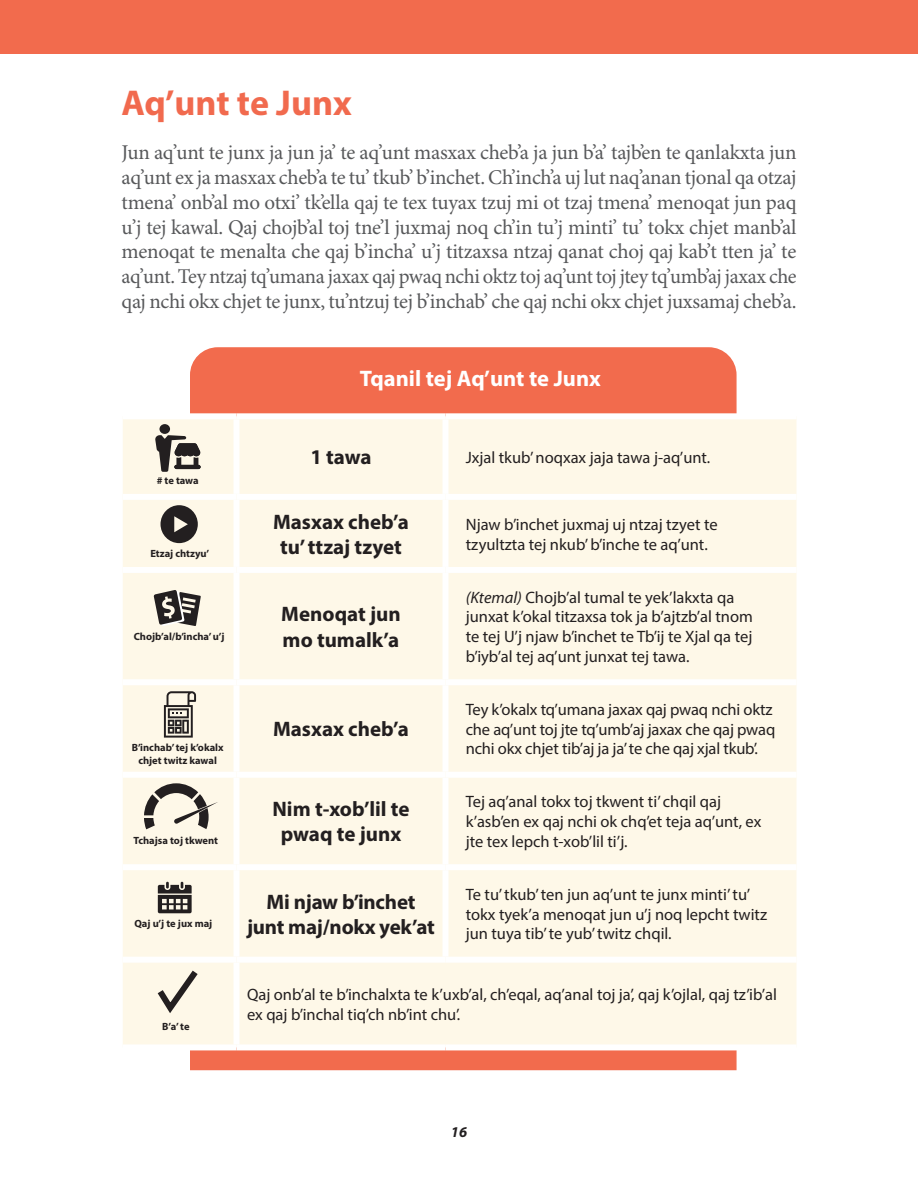
<style>
.page{position:relative;width:918px;height:1188px;background:#fff}
.page>*{position:absolute;margin:0;border:0;box-sizing:border-box;transform-origin:0 0}
.Heading_1{font:700 36px "Myriad Pro";color:#f16a4e}
.t1{font:700 22.5px "Myriad Pro";color:#fff}
.t2{font:21px/24.8px "Minion Pro";letter-spacing:-.015em;color:#57585a;text-align:justify}
.t3{font:700 21px/25.2px "Myriad Pro";color:#231f20;text-align:center}
.t4{font:16.5px/19.8px "Myriad Pro";color:#231f20}
.t5{font:italic 700 15px "Myriad Pro";color:#231f20}
.t6{font:700 10.5px/12.6px "Myriad Pro";color:#231f20;text-align:center}
.s1{font-style:italic}
</style>
<div class="page">
<div style="left:1px;top:0;width:917px;height:54px;background:#f26b4d"></div>
<div style="left:190px;top:347px;width:547px;height:724px;background:#f26b4d"></div>
<div style="left:123px;top:419px;width:673px;height:625px;background:#fef8e8"></div>
<div style="left:237px;top:413px;width:209px;height:6px;background:#fff"></div>
<div style="left:234px;top:419px;width:6px;height:75px;background:#fff"></div>
<div style="left:446px;top:413px;width:350px;height:6px;background:#fff"></div>
<div style="left:442px;top:419px;width:6px;height:75px;background:#fff"></div>
<div style="left:237px;top:494px;width:209px;height:6px;background:#fff"></div>
<div style="left:234px;top:500px;width:6px;height:67px;background:#fff"></div>
<div style="left:446px;top:494px;width:350px;height:6px;background:#fff"></div>
<div style="left:442px;top:500px;width:6px;height:67px;background:#fff"></div>
<div style="left:123px;top:567px;width:114px;height:6px;background:#fff"></div>
<div style="left:237px;top:567px;width:209px;height:6px;background:#fff"></div>
<div style="left:234px;top:573px;width:6px;height:106px;background:#fff"></div>
<div style="left:446px;top:567px;width:350px;height:6px;background:#fff"></div>
<div style="left:442px;top:573px;width:6px;height:106px;background:#fff"></div>
<div style="left:123px;top:679px;width:114px;height:6px;background:#fff"></div>
<div style="left:237px;top:679px;width:209px;height:6px;background:#fff"></div>
<div style="left:234px;top:685px;width:6px;height:87px;background:#fff"></div>
<div style="left:446px;top:679px;width:350px;height:6px;background:#fff"></div>
<div style="left:442px;top:685px;width:6px;height:87px;background:#fff"></div>
<div style="left:123px;top:772px;width:114px;height:6px;background:#fff"></div>
<div style="left:237px;top:772px;width:209px;height:6px;background:#fff"></div>
<div style="left:234px;top:778px;width:6px;height:86px;background:#fff"></div>
<div style="left:446px;top:772px;width:350px;height:6px;background:#fff"></div>
<div style="left:442px;top:778px;width:6px;height:86px;background:#fff"></div>
<div style="left:237px;top:864px;width:209px;height:6px;background:#fff"></div>
<div style="left:234px;top:870px;width:6px;height:87px;background:#fff"></div>
<div style="left:446px;top:864px;width:350px;height:6px;background:#fff"></div>
<div style="left:442px;top:870px;width:6px;height:87px;background:#fff"></div>
<div style="left:234px;top:963px;width:6px;height:81px;background:#fff"></div>
<div style="left:123px;top:494px;width:114px;height:6px;background:#fff"></div>
<div style="left:123px;top:864px;width:114px;height:6px;background:#fff"></div>
<div style="left:123px;top:957px;width:114px;height:6px;background:#fff"></div>
<div style="left:123px;top:1044px;width:114px;height:6px;background:#fff"></div>
<div style="left:123px;top:413px;width:114px;height:6px;background:#fff"></div>
<div style="left:237px;top:957px;width:209px;height:6px;background:#fff"></div>
<div style="left:446px;top:957px;width:350px;height:6px;background:#fff"></div>
<div style="left:237px;top:1044px;width:209px;height:6px;background:#fff"></div>
<div style="left:446px;top:1044px;width:350px;height:6px;background:#fff"></div>
<svg style="left:155px;top:424px;width:46px;height:48px;background:#97928a"></svg>
<svg style="left:161px;top:505px;width:37px;height:38px"></svg>
<svg style="left:164px;top:691px;width:32px;height:47px;background:#9a958d"></svg>
<svg style="left:158px;top:882px;width:34px;height:31px"></svg>
<svg style="left:153px;top:590px;width:48px;height:36px;background:#7d7873"></svg>
<svg style="left:144px;top:783px;width:74px;height:46px;background:#b9b4a9"></svg>
<svg style="left:152px;top:964px;width:52px;height:55px;background:#e1dbcd"></svg>
<hr style="left:917px;top:0;width:1px;height:54px;background:#7f86b2">
<p class="Heading_1" style="left:122px;top:79px;width:232px">Aq’unt te Junx</p>
<p class="t2" style="left:122px;top:141px;width:677px">Jun aq’unt te junx ja jun ja’ te aq’unt masxax cheb’a ja jun b’a’ tajb’en te qanlakxta jun aq’unt ex ja masxax cheb’a te tu’ tkub’ b’inchet. Ch’inch’a uj lut naq’anan tjonal qa otzaj tmena’ onb’al mo otxi’ tk’ella qaj te tex tuyax tzuj mi ot tzaj tmena’ menoqat jun paq u’j tej kawal. Qaj chojb’al toj tne’l juxmaj noq ch’in tu’j minti’ tu’ tokx chjet manb’al menoqat te menalta che qaj b’incha’ u’j titzaxsa ntzaj qanat choj qaj kab’t tten ja’ te aq’unt. Tey ntzaj tq’umana jaxax qaj pwaq nchi oktz toj aq’unt toj jtey tq’umb’aj jaxax che qaj nchi okx chjet te junx, tu’ntzuj tej b’inchab’ che qaj nchi okx chjet juxsamaj cheb’a.</p>
<p class="t1" style="left:360px;top:364px;width:242px">Tqanil tej Aq’unt te Junx</p>
<p class="t6" style="left:157px;top:474px;width:44px"># te tawa</p>
<p class="t6" style="left:150px;top:547px;width:60px">Etzaj chtzyu’</p>
<p class="t6" style="left:134px;top:630px;width:92px">Chojb’al/b’incha’ u’j</p>
<p class="t6" style="left:132px;top:741px;width:93px">B’inchab’ tej k’okalx chjet twitz kawal</p>
<p class="t6" style="left:134px;top:833px;width:86px">Tchajsa toj tkwent</p>
<p class="t6" style="left:134px;top:917px;width:79px">Qaj u’j te jux maj</p>
<p class="t6" style="left:162px;top:1020px;width:29px">B’a’ te</p>
<p class="t3" style="left:310px;top:444px;width:63px">1 tawa</p>
<p class="t4" style="left:466px;top:447px;width:246px">Jxjal tkub’ noqxax jaja tawa j-aq’unt.</p>
<p class="t3" style="left:273px;top:508px;width:137px">Masxax cheb’a tu’ ttzaj tzyet</p>
<p class="t4" style="left:466px;top:514px;width:253px">Njaw b’inchet juxmaj uj ntzaj tzyet te tzyultzta tej nkub’ b’inche te aq’unt.</p>
<p class="t3" style="left:281px;top:601px;width:121px;text-align:left">Menoqat jun mo tumalk’a</p>
<p class="t3" style="left:273px;top:716px;width:137px">Masxax cheb’a</p>
<p class="t4" style="left:466px;top:587px;width:289px"><span class="s1">(Ktemal)</span> Chojb’al tumal te yek’lakxta qa junxat k’okal titzaxsa tok ja b’ajtzb’al tnom te tej U’j njaw b’inchet te Tb’ij te Xjal qa tej b’iyb’al tej aq’unt junxat tej tawa.</p>
<p class="t4" style="left:466px;top:699px;width:311px">Tey k’okalx tq’umana jaxax qaj pwaq nchi oktz che aq’unt toj jte tq’umb’aj jaxax che qaj pwaq nchi okx chjet tib’aj ja ja’ te che qaj xjal tkub’.</p>
<p class="t3" style="left:272px;top:796px;width:139px">Nim t-xob’lil te pwaq te junx</p>
<p class="t4" style="left:466px;top:792px;width:297px">Tej aq’anal tokx toj tkwent ti’ chqil qaj k’asb’en ex qaj nchi ok chq’et teja aq’unt, ex jte tex lepch t-xob’lil ti’j.</p>
<p class="t3" style="left:247px;top:888px;width:189px">Mi njaw b’inchet junt maj/nokx yek’at</p>
<p class="t4" style="left:466px;top:884px;width:303px">Te tu’ tkub’ ten jun aq’unt te junx minti’ tu’ tokx tyek’a menoqat jun u’j noq lepcht twitz jun tuya tib’ te yub’ twitz chqil.</p>
<p class="t4" style="left:247px;top:984px;width:531px">Qaj onb’al te b’inchalxta te k’uxb’al, ch’eqal, aq’anal toj ja’, qaj k’ojlal, qaj tz’ib’al ex qaj b’inchal tiq’ch nb’int chu’.</p>
<p class="t5" style="left:451px;top:1122px;width:18px">16</p>
</div>
